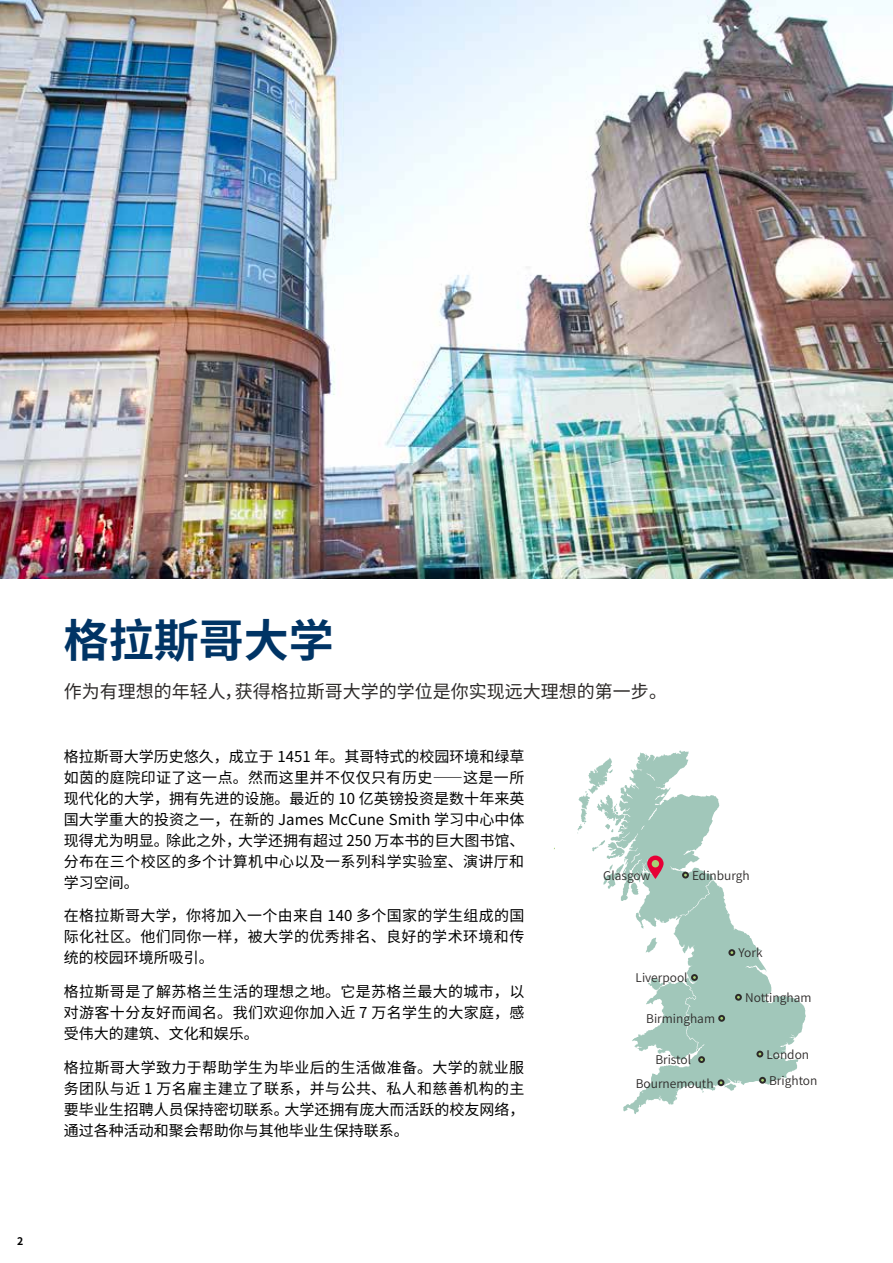
<style>
.page{position:relative;width:893px;height:1263px;background:#fff}
.page>*{position:absolute;margin:0;border:0;box-sizing:border-box;transform-origin:0 0}
.t1{font:700 45px "Noto Sans Hans";color:#003465}
.t2{font:18px "Noto Sans Hans";color:#2d2a29}
.t3{font:15px/21px "Noto Sans Hans";letter-spacing:.025em;color:#000;text-align:justify}
.t4{font:600 12px "Noto Sans Hans";color:#2d2a29}
.t5{font:700 10.5px "Noto Sans Hans";color:#000}
</style>
<div class="page">
<img style="left:0;top:0;width:893px;height:578px">
<svg style="left:577px;top:750px;width:229px;height:364px"></svg>
<p class="t5" style="left:17px;top:1235px;width:8px">2</p>
<h1 class="t1" style="left:64px;top:615px;width:271px">格拉斯哥大学</h1>
<p class="t2" style="left:64px;top:681px;width:605px">作为有理想的年轻人，获得格拉斯哥大学的学位是你实现远大理想的第一步。</p>
<p class="t3" style="left:64px;top:746px;width:462px">格拉斯哥大学历史悠久，成立于 1451 年。其哥特式的校园环境和绿草如茵的庭院印证了这一点。然而这里并不仅仅只有历史——这是一所现代化的大学，拥有先进的设施。最近的 10 亿英镑投资是数十年来英国大学重大的投资之一，在新的 James McCune Smith 学习中心中体现得尤为明显。除此之外，大学还拥有超过 250 万本书的巨大图书馆、分布在三个校区的多个计算机中心以及一系列科学实验室、演讲厅和学习空间。</p>
<p class="t3" style="left:64px;top:906px;width:462px">在格拉斯哥大学，你将加入一个由来自 140 多个国家的学生组成的国际化社区。他们同你一样，被大学的优秀排名、良好的学术环境和传统的校园环境所吸引。</p>
<p class="t3" style="left:64px;top:981px;width:462px">格拉斯哥是了解苏格兰生活的理想之地。它是苏格兰最大的城市，以对游客十分友好而闻名。我们欢迎你加入近 7 万名学生的大家庭，感受伟大的建筑、文化和娱乐。</p>
<p class="t3" style="left:64px;top:1057px;width:462px">格拉斯哥大学致力于帮助学生为毕业后的生活做准备。大学的就业服务团队与近 1 万名雇主建立了联系，并与公共、私人和慈善机构的主要毕业生招聘人员保持密切联系。大学还拥有庞大而活跃的校友网络，通过各种活动和聚会帮助你与其他毕业生保持联系。</p>
<p class="t4" style="left:603px;top:869px;width:48px">Glasgow</p>
<p class="t4" style="left:692px;top:869px;width:59px">Edinburgh</p>
<p class="t4" style="left:738px;top:946px;width:26px">York</p>
<p class="t4" style="left:636px;top:971px;width:54px">Liverpool</p>
<p class="t4" style="left:646px;top:1012px;width:70px">Birmingham</p>
<p class="t4" style="left:655px;top:1052px;width:37px">Bristol</p>
<p class="t4" style="left:636px;top:1076px;width:79px">Bournemouth</p>
<p class="t4" style="left:745px;top:991px;width:68px">Nottingham</p>
<p class="t4" style="left:766px;top:1048px;width:44px">London</p>
<p class="t4" style="left:769px;top:1074px;width:50px">Brighton</p>
</div>
